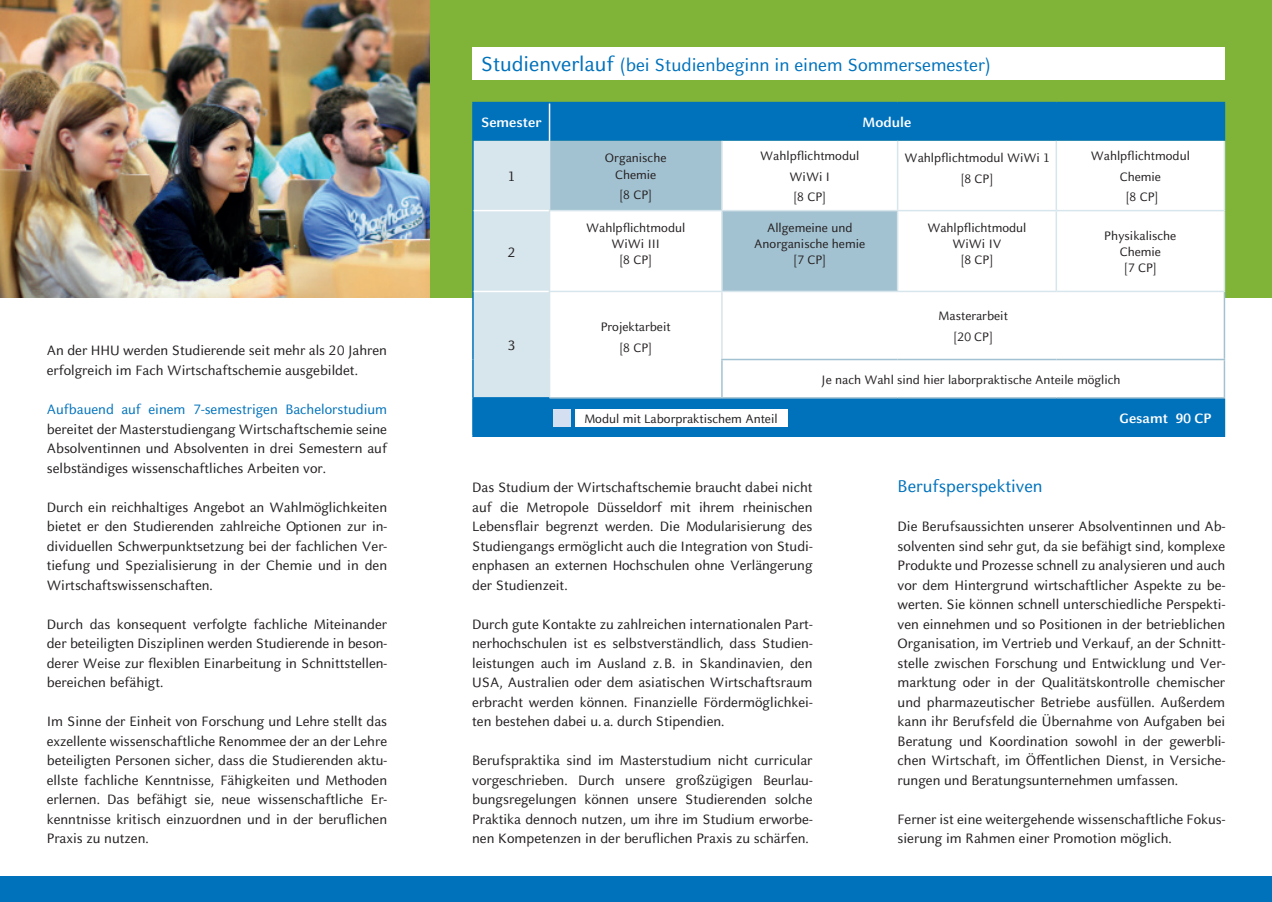
<style>
.page{position:relative;width:1272px;height:902px;background:#fff}
.page>*{position:absolute;margin:0;border:0;box-sizing:border-box;transform-origin:0 0}
.t1{font:19.5px "HHU Celeste Sans";color:#0072bc}
.t2{font:18.75px "HHU Celeste Sans";color:#0072bc}
.t3{font:15px/19.5px "HHU Celeste Sans";color:#231f20;text-align:justify}
.t4{font:15px "HHU Celeste Sans";color:#0072bc}
.t5{font:700 15px "HHU Celeste Sans";color:#fff}
.t6{font:13.5px/16.2px "HHU Celeste Sans";color:#231f20;text-align:center}
.s1{font-size:22.5px}
</style>
<div class="page">
<div style="left:429px;top:0;width:842px;height:298px;background:#7fb438"></div>
<img style="left:0;top:0;width:429px;height:298px">
<div style="left:472px;top:47px;width:753px;height:33px;background:#fff"></div>
<div style="left:0;top:876px;width:1271px;height:25px;background:#0072bc"></div>
<svg style="left:473px;top:103px;width:750px;height:294px;background:#56a0cf"></svg>
<svg style="left:550px;top:141px;width:673px;height:256px;fill:#fff"></svg>
<div style="left:473px;top:398px;width:751px;height:38px;background:#0072bc"></div>
<hr style="left:549px;top:103px;width:1px;height:38px;background:#fff">
<hr style="left:472px;top:102px;width:77px;height:1px;background:#0072bc">
<hr style="left:472px;top:103px;width:1px;height:38px;background:#0072bc">
<hr style="left:549px;top:102px;width:173px;height:1px;background:#0072bc">
<hr style="left:722px;top:102px;width:175px;height:1px;background:#0072bc">
<hr style="left:897px;top:102px;width:159px;height:1px;background:#0072bc">
<hr style="left:1056px;top:102px;width:169px;height:1px;background:#0072bc">
<hr style="left:1223px;top:103px;width:2px;height:38px;background:#0072bc">
<hr style="left:472px;top:141px;width:1px;height:69px;background:#0072bc">
<hr style="left:472px;top:210px;width:1px;height:81px;background:#0072bc">
<hr style="left:472px;top:291px;width:1px;height:68px;background:#0072bc">
<hr style="left:472px;top:359px;width:1px;height:38px;background:#0072bc">
<hr style="left:472px;top:398px;width:1px;height:37px;background:#0072bc">
<hr style="left:1223px;top:398px;width:2px;height:37px;background:#0072bc">
<hr style="left:472px;top:435px;width:77px;height:2px;background:#0072bc">
<hr style="left:549px;top:435px;width:173px;height:2px;background:#0072bc">
<hr style="left:722px;top:435px;width:175px;height:2px;background:#0072bc">
<hr style="left:897px;top:435px;width:159px;height:2px;background:#0072bc">
<hr style="left:1056px;top:435px;width:169px;height:2px;background:#0072bc">
<hr style="left:549px;top:141px;width:1px;height:69px;background:#d7e5ec">
<hr style="left:721px;top:141px;width:1px;height:69px;background:#d7e5ec">
<hr style="left:896px;top:141px;width:2px;height:69px;background:#d7e5ec">
<hr style="left:1055px;top:141px;width:2px;height:69px;background:#d7e5ec">
<hr style="left:549px;top:210px;width:173px;height:1px;background:#d7e5ec">
<hr style="left:549px;top:211px;width:1px;height:80px;background:#d7e5ec">
<hr style="left:722px;top:210px;width:175px;height:1px;background:#d7e5ec">
<hr style="left:721px;top:211px;width:1px;height:80px;background:#d7e5ec">
<hr style="left:897px;top:210px;width:159px;height:1px;background:#d7e5ec">
<hr style="left:896px;top:211px;width:2px;height:80px;background:#d7e5ec">
<hr style="left:1056px;top:210px;width:169px;height:1px;background:#d7e5ec">
<hr style="left:1055px;top:211px;width:2px;height:80px;background:#d7e5ec">
<hr style="left:473px;top:210px;width:76px;height:1px;background:#fff">
<hr style="left:473px;top:291px;width:76px;height:1px;background:#fff">
<hr style="left:1223px;top:141px;width:2px;height:69px;background:#d7e5ec">
<hr style="left:1223px;top:211px;width:2px;height:80px;background:#d7e5ec">
<hr style="left:472px;top:397px;width:77px;height:1px;background:#0072bc">
<hr style="left:549px;top:291px;width:173px;height:1px;background:#d7e5ec">
<hr style="left:549px;top:292px;width:1px;height:67px;background:#d7e5ec">
<hr style="left:722px;top:291px;width:175px;height:1px;background:#d7e5ec">
<hr style="left:721px;top:292px;width:1px;height:67px;background:#d7e5ec">
<hr style="left:897px;top:291px;width:159px;height:1px;background:#d7e5ec">
<hr style="left:1056px;top:291px;width:169px;height:1px;background:#d7e5ec">
<hr style="left:549px;top:359px;width:1px;height:38px;background:#d7e5ec">
<hr style="left:1223px;top:292px;width:2px;height:67px;background:#a3c2d1">
<hr style="left:721px;top:359px;width:176px;height:1px;background:#a3c2d1">
<hr style="left:721px;top:360px;width:1px;height:37px;background:#a3c2d1">
<hr style="left:897px;top:359px;width:159px;height:1px;background:#a3c2d1">
<hr style="left:1056px;top:359px;width:169px;height:1px;background:#a3c2d1">
<hr style="left:1223px;top:360px;width:2px;height:37px;background:#a3c2d1">
<hr style="left:549px;top:397px;width:173px;height:1px;background:#a3c2d1">
<hr style="left:722px;top:397px;width:175px;height:1px;background:#a3c2d1">
<hr style="left:897px;top:397px;width:159px;height:1px;background:#a3c2d1">
<hr style="left:1056px;top:397px;width:169px;height:1px;background:#a3c2d1">
<div style="left:553px;top:409px;width:17px;height:17px;background:#d4e0f1"></div>
<div style="left:574px;top:409px;width:213px;height:17px;background:#fff"></div>
<p class="t3" style="left:47px;top:340px;width:342px">An der HHU werden Studierende seit mehr als 20 Jahren erfolgreich im Fach Wirtschaftschemie ausgebildet.</p>
<p class="t4" style="left:47px;top:400px;width:342px">Aufbauend auf einem 7-semestrigen Bachelorstudium</p>
<p class="t3" style="left:47px;top:418px;width:342px">bereitet der Masterstudiengang Wirtschaftschemie seine Absolventinnen und Absolventen in drei Semestern auf selbständiges wissenschaftliches Arbeiten vor.</p>
<p class="t3" style="left:47px;top:496px;width:342px">Durch ein reichhaltiges Angebot an Wahlmöglichkeiten bietet er den Studierenden zahlreiche Optionen zur in&shy;dividuellen Schwerpunktsetzung bei der fachlichen Ver&shy;tiefung und Spezialisierung in der Chemie und in den Wirtschaftswissenschaften.</p>
<p class="t3" style="left:47px;top:613px;width:342px">Durch das konsequent verfolgte fachliche Miteinander der beteiligten Disziplinen werden Studierende in beson&shy;derer Weise zur flexiblen Einarbeitung in Schnittstellen&shy;bereichen befähigt.</p>
<p class="t3" style="left:47px;top:711px;width:342px">Im Sinne der Einheit von Forschung und Lehre stellt das exzellente wissenschaftliche Renommee der an der Lehre beteiligten Personen sicher, dass die Studierenden aktu&shy;ellste fachliche Kenntnisse, Fähigkeiten und Methoden erlernen. Das befähigt sie, neue wissenschaftliche Er&shy;kenntnisse kritisch einzuordnen und in der beruflichen Praxis zu nutzen.</p>
<h1 class="t1" style="left:480px;top:52px;width:511px"><span class="s1">Studienverlauf</span> (bei Studienbeginn in einem Sommersemester)</h1>
<p class="t5" style="left:481px;top:113px;width:62px">Semester</p>
<p class="t5" style="left:862px;top:113px;width:50px">Module</p>
<p class="t3" style="left:508px;top:166px;width:8px">1</p>
<p class="t3" style="left:507px;top:241px;width:9px">2</p>
<p class="t3" style="left:507px;top:335px;width:9px">3</p>
<p class="t6" style="left:605px;top:149px;width:63px">Organische<br>Chemie</p>
<p class="t6" style="left:619px;top:186px;width:34px">[8 CP]</p>
<p class="t6" style="left:760px;top:145px;width:100px;line-height:20.4px">Wahlpflichtmodul<br>WiWi I<br>[8 CP]</p>
<p class="t6" style="left:904px;top:147px;width:146px;line-height:20.4px">Wahlpflichtmodul WiWi 1 [8 CP]</p>
<p class="t6" style="left:1090px;top:145px;width:100px;line-height:20.4px">Wahlpflichtmodul<br>Chemie<br>[8 CP]</p>
<p class="t6" style="left:586px;top:219px;width:100px">Wahlpflichtmodul<br>WiWi III<br>[8 CP]</p>
<p class="t6" style="left:754px;top:219px;width:112px">Allgemeine und<br>Anorganische hemie [7 CP]</p>
<p class="t6" style="left:927px;top:219px;width:100px">Wahlpflichtmodul<br>WiWi IV<br>[8 CP]</p>
<p class="t6" style="left:1104px;top:227px;width:74px">Physikalische<br>Chemie<br>[7 CP]</p>
<p class="t6" style="left:600px;top:316px;width:71px;line-height:20.4px">Projektarbeit [8 CP]</p>
<p class="t6" style="left:938px;top:305px;width:71px;line-height:20.4px">Masterarbeit [20 CP]</p>
<p class="t6" style="left:821px;top:371px;width:300px">Je nach Wahl sind hier laborpraktische Anteile möglich</p>
<p class="t6" style="left:584px;top:410px;width:195px">Modul mit Laborpraktischem Anteil</p>
<p class="t5" style="left:1119px;top:408px;width:94px">Gesamt 90 CP</p>
<p class="t3" style="left:472px;top:477px;width:342px">Das Studium der Wirtschaftschemie braucht dabei nicht auf die Metropole Düsseldorf mit ihrem rheinischen Lebensflair begrenzt werden. Die Modularisierung des Studiengangs ermöglicht auch die Integration von Studi&shy;enphasen an externen Hochschulen ohne Verlängerung der Studienzeit.</p>
<p class="t3" style="left:472px;top:613px;width:342px">Durch gute Kontakte zu zahlreichen internationalen Part&shy;nerhochschulen ist es selbstverständlich, dass Studien&shy;leistungen auch im Ausland z.B. in Skandinavien, den USA, Australien oder dem asiatischen Wirtschaftsraum erbracht werden können. Finanzielle Fördermöglichkei&shy;ten bestehen dabei u. a. durch Stipendien.</p>
<p class="t3" style="left:472px;top:750px;width:342px">Berufspraktika sind im Masterstudium nicht curricular vorgeschrieben. Durch unsere großzügigen Beurlau&shy;bungsregelungen können unsere Studierenden solche Praktika dennoch nutzen, um ihre im Studium erworbe&shy;nen Kompetenzen in der beruflichen Praxis zu schärfen.</p>
<p class="t2" style="left:897px;top:474px;width:146px">Berufsperspektiven</p>
<p class="t3" style="left:897px;top:516px;width:329px">Die Berufsaussichten unserer Absolventinnen und Ab&shy;solventen sind sehr gut, da sie befähigt sind, komplexe Produkte und Prozesse schnell zu analysieren und auch vor dem Hintergrund wirtschaftlicher Aspekte zu be&shy;werten. Sie können schnell unterschiedliche Perspekti&shy;ven einnehmen und so Positionen in der betrieblichen Organisation, im Vertrieb und Verkauf, an der Schnitt&shy;stelle zwischen Forschung und Entwicklung und Ver&shy;marktung oder in der Qualitätskontrolle chemischer und pharmazeutischer Betriebe ausfüllen. Außerdem kann ihr Berufsfeld die Übernahme von Aufgaben bei Beratung und Koordination sowohl in der gewerbli&shy;chen Wirtschaft, im Öffentlichen Dienst, in Versiche&shy;rungen und Beratungsunternehmen umfassen.</p>
<p class="t3" style="left:897px;top:808px;width:329px">Ferner ist eine weitergehende wissenschaftliche Fokus&shy;sierung im Rahmen einer Promotion möglich.</p>
</div>
